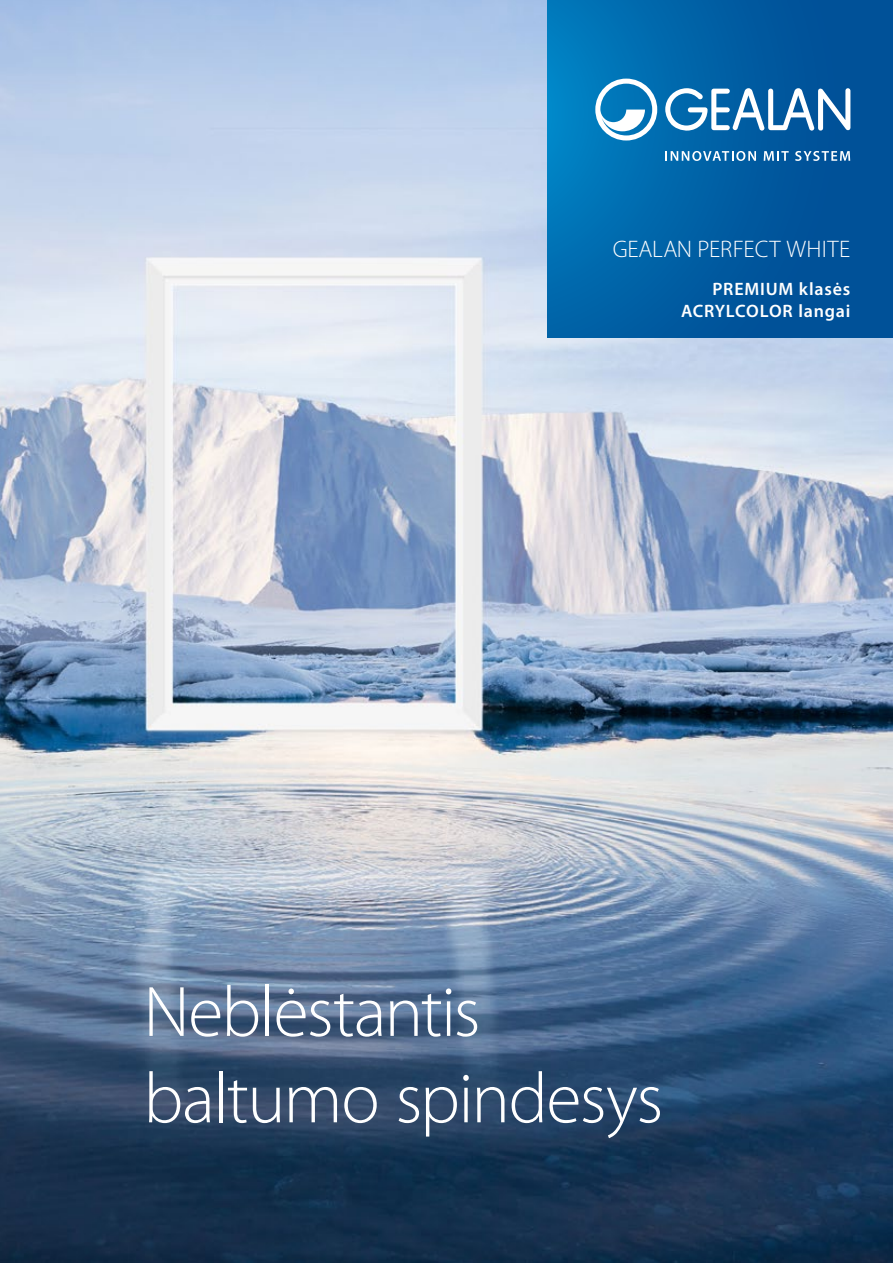
<style>
.page{position:relative;width:893px;height:1263px;background:#fff}
.page>*{position:absolute;margin:0;border:0;box-sizing:border-box;transform-origin:0 0}
.t1{font:300 72px/86.4px "Myriad Pro";letter-spacing:-.02em;color:#fff}
.t2{font:300 24px "Myriad Pro";letter-spacing:.005em;color:#fff}
.t3{font:600 18px/21.6px "Myriad Pro";letter-spacing:.045em;color:#fff;text-align:right}
</style>
<div class="page">
<img style="left:0;top:0;width:893px;height:1263px">
<svg style="left:547px;top:0;width:346px;height:337px;background:#005fa4"></svg>
<svg style="left:595px;top:79px;width:62px;height:62px"></svg>
<svg style="left:665px;top:88px;width:185px;height:43px"></svg>
<svg style="left:665px;top:151px;width:91px;height:10px"></svg>
<svg style="left:764px;top:151px;width:25px;height:10px"></svg>
<svg style="left:795px;top:151px;width:55px;height:10px"></svg>
<h2 class="t2" style="left:613px;top:234px;width:239px">GEALAN PERFECT WHITE</h2>
<p class="t3" style="left:681px;top:278px;width:171px">PREMIUM klasės<br>ACRYLCOLOR langai</p>
<h1 class="t1" style="left:144px;top:968px;width:521px">Neblėstantis baltumo spindesys</h1>
</div>
